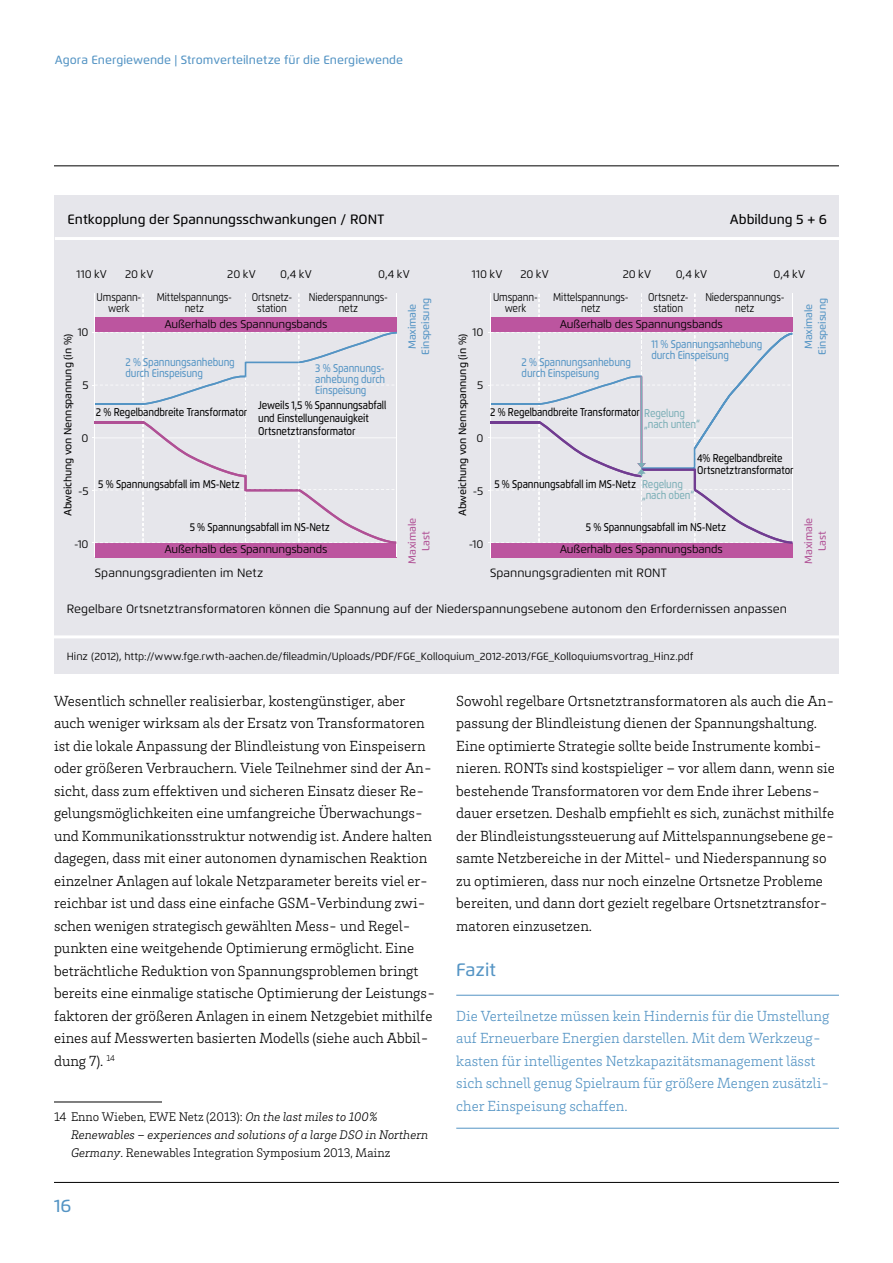
<style>
.page{position:relative;width:893px;height:1263px;background:#fff}
.page>*{position:absolute;margin:0;border:0;box-sizing:border-box;transform-origin:0 0}
.t1{font:500 18px "Flexo";color:#5494c4}
.t2{font:300 15px/22.5px "Brix Slab";color:#000}
.t3{font:300 15px/22.5px "Brix Slab";color:#5494c4}
.t4{font:500 13.5px "Flexo";color:#000}
.t5{font:italic 300 12.75px/18px "Brix Slab";color:#000}
.t6{font:12px "Flexo";color:#000}
.t7{font:500 12px "Flexo";letter-spacing:.005em;color:#5494c4}
.t8{font:500 11.25px/12.8px "Flexo";letter-spacing:-.015em;color:#000;scale:.85 1}
.t9{font:11.25px "Flexo";letter-spacing:-.015em;color:#000}
.t10{font:500 11.25px/11.2px "Flexo";letter-spacing:-.015em;color:#5494c4;scale:.85 1}
.t11{font:11.25px/11.2px "Flexo";letter-spacing:-.015em;color:#000;text-align:center;scale:.85 1}
.t12{font:500 11.25px/12.8px "Flexo";letter-spacing:-.015em;color:#000;scale:.84 1}
.t13{font:500 11.25px/11.2px "Flexo";letter-spacing:-.015em;color:#7cafb7;scale:.85 1}
.t14{font:10.5px "Flexo";color:#000}
.t15{font:500 10.5px "Flexo";letter-spacing:-.015em;color:#000}
.t16{font:500 10.5px/13.5px "Flexo";letter-spacing:-.015em;color:#5494c4;text-align:center}
.t17{font:500 10.5px/13.5px "Flexo";letter-spacing:-.015em;color:#b05095;text-align:center}
.s1{color:#7cafb7}
.s2{font-style:normal}
</style>
<div class="page">
<hr style="left:54px;top:166px;width:785px;height:1px;background:#000">
<hr style="left:54px;top:1182px;width:785px;height:1px;background:#000">
<hr style="left:54px;top:1102px;width:108px;height:1px;background:#000">
<hr style="left:456px;top:995px;width:383px;height:1px;background:#5494c4">
<hr style="left:456px;top:1128px;width:383px;height:1px;background:#5494c4">
<div style="left:54px;top:196px;width:785px;height:478px;background:#e6e6eb"></div>
<svg style="left:489px;top:294px;width:304px;height:263px"></svg>
<hr style="left:55px;top:237px;width:785px;height:3px;background:#fff">
<svg style="left:93px;top:294px;width:304px;height:263px"></svg>
<hr style="left:54px;top:635px;width:785px;height:3px;background:#fff">
<p class="t7" style="left:55px;top:53px;width:350px">Agora Energiewende | Stromverteilnetze für die Energiewende</p>
<p class="t4" style="left:68px;top:211px;width:318px">Entkopplung der Spannungsschwankungen / RONT</p>
<p class="t4" style="left:730px;top:211px;width:99px">Abbildung 5 + 6</p>
<p class="t9" style="left:77px;top:267px;width:32px">110 kV</p>
<p class="t9" style="left:125px;top:267px;width:30px">20 kV</p>
<p class="t9" style="left:227px;top:267px;width:30px">20 kV</p>
<p class="t9" style="left:280px;top:267px;width:33px">0,4 kV</p>
<p class="t9" style="left:378px;top:267px;width:33px">0,4 kV</p>
<p class="t9" style="left:472px;top:267px;width:32px">110 kV</p>
<p class="t9" style="left:520px;top:267px;width:30px">20 kV</p>
<p class="t9" style="left:623px;top:267px;width:30px">20 kV</p>
<p class="t9" style="left:676px;top:267px;width:33px">0,4 kV</p>
<p class="t9" style="left:774px;top:267px;width:33px">0,4 kV</p>
<p class="t9" style="left:78px;top:325px;width:12px">10</p>
<p class="t15" style="left:61px;top:516px;width:184px;rotate:-90deg">Abweichung von Nennspannung (in %)</p>
<p class="t9" style="left:83px;top:378px;width:8px">5</p>
<p class="t9" style="left:82px;top:431px;width:9px">0</p>
<p class="t9" style="left:78px;top:484px;width:12px">-5</p>
<p class="t9" style="left:74px;top:537px;width:16px">-10</p>
<p class="t11" style="left:97px;top:291px;width:54px">Umspann&shy;werk</p>
<p class="t11" style="left:157px;top:291px;width:90px">Mittelspannungs&shy;netz</p>
<p class="t11" style="left:252px;top:291px;width:48px">Ortsnetz&shy;station</p>
<p class="t11" style="left:309px;top:291px;width:95px">Niederspannungs&shy;netz</p>
<p class="t11" style="left:493px;top:291px;width:54px">Umspann&shy;werk</p>
<p class="t11" style="left:553px;top:291px;width:90px">Mittelspannungs&shy;netz</p>
<p class="t11" style="left:648px;top:291px;width:48px">Ortsnetz&shy;station</p>
<p class="t11" style="left:705px;top:291px;width:95px">Niederspannungs&shy;netz</p>
<p class="t16" style="left:405px;top:355px;width:58px;rotate:-90deg">Maximale<br>Einspeisung</p>
<p class="t16" style="left:802px;top:355px;width:58px;rotate:-90deg">Maximale<br>Einspeisung</p>
<p class="t9" style="left:164px;top:318px;width:164px">Außerhalb des Spannungsbands</p>
<p class="t9" style="left:560px;top:318px;width:164px">Außerhalb des Spannungsbands</p>
<p class="t10" style="left:125px;top:356px;width:130px">2 % Spannungsanhebung durch Einspeisung</p>
<p class="t10" style="left:522px;top:356px;width:130px">2 % Spannungsanhebung durch Einspeisung</p>
<p class="t8" style="left:96px;top:406px;width:180px">2 % Regelbandbreite Transformator</p>
<p class="t12" style="left:490px;top:406px;width:233px">2 % Regelbandbreite Transformator <span class="s1">Regelung</span></p>
<p class="t9" style="left:473px;top:325px;width:12px">10</p>
<p class="t15" style="left:456px;top:516px;width:184px;rotate:-90deg">Abweichung von Nennspannung (in %)</p>
<p class="t10" style="left:651px;top:338px;width:132px">11 % Spannungsanhebung durch Einspeisung</p>
<p class="t10" style="left:315px;top:362px;width:84px;text-align:justify">3 % Spannungs&shy;anhebung durch Einspeisung</p>
<p class="t9" style="left:477px;top:378px;width:8px">5</p>
<p class="t8" style="left:258px;top:399px;width:152px">Jeweils 1,5 % Spannungsabfall und Einstellungenauigkeit<br>Ortsnetztransformator</p>
<p class="t13" style="left:644px;top:418px;width:67px">„nach unten“</p>
<p class="t9" style="left:476px;top:431px;width:9px">0</p>
<p class="t12" style="left:697px;top:451px;width:116px">4% Regelbandbreite<br>Ortsnetztransformator</p>
<p class="t13" style="left:642px;top:478px;width:63px">Regelung „nach oben“</p>
<p class="t8" style="left:98px;top:478px;width:168px">5 % Spannungsabfall im MS-Netz</p>
<p class="t8" style="left:494px;top:478px;width:168px">5 % Spannungsabfall im MS-Netz</p>
<p class="t8" style="left:190px;top:521px;width:167px">5 % Spannungsabfall im NS-Netz</p>
<p class="t8" style="left:586px;top:521px;width:167px">5 % Spannungsabfall im NS-Netz</p>
<p class="t9" style="left:473px;top:484px;width:12px">-5</p>
<p class="t17" style="left:405px;top:564px;width:47px;rotate:-90deg">Maximale<br>Last</p>
<p class="t17" style="left:802px;top:564px;width:47px;rotate:-90deg">Maximale</p>
<p class="t17" style="left:815px;top:551px;width:21px;rotate:-90deg">Last</p>
<p class="t9" style="left:469px;top:537px;width:16px">-10</p>
<p class="t9" style="left:164px;top:543px;width:164px">Außerhalb des Spannungsbands</p>
<p class="t9" style="left:560px;top:543px;width:164px">Außerhalb des Spannungsbands</p>
<p class="t6" style="left:95px;top:566px;width:170px">Spannungsgradienten im Netz</p>
<p class="t6" style="left:490px;top:566px;width:178px">Spannungsgradienten mit RONT</p>
<p class="t6" style="left:67px;top:601px;width:722px">Regelbare Ortsnetztransformatoren können die Spannung auf der Niederspannungsebene autonom den Erfordernissen anpassen</p>
<p class="t14" style="left:67px;top:650px;width:628px">Hinz (2012), http://www.fge.rwth-aachen.de/fileadmin/Uploads/PDF/FGE_Kolloquium_2012-2013/FGE_Kolloquiumsvortrag_Hinz.pdf</p>
<p class="t2" style="left:54px;top:689px;width:383px">Wesentlich schneller realisierbar, kostengünstiger, aber auch weniger wirksam als der Ersatz von Transformatoren ist die lokale Anpassung der Blindleistung von Einspeisern oder größeren Verbrauchern. Viele Teilnehmer sind der An&shy;sicht, dass zum effektiven und sicheren Einsatz dieser Re&shy;gelungsmöglichkeiten eine umfangreiche Überwachungs&shy;und Kommunikationsstruktur notwendig ist. Andere halten dagegen, dass mit einer autonomen dynamischen Reaktion einzelner Anlagen auf lokale Netzparameter bereits viel er&shy;reichbar ist und dass eine einfache GSM-Verbindung zwi&shy;schen wenigen strategisch gewählten Mess- und Regel&shy;punkten eine weitgehende Optimierung ermöglicht. Eine beträchtliche Reduktion von Spannungsproblemen bringt bereits eine einmalige statische Optimierung der Leistungs&shy;faktoren der größeren Anlagen in einem Netzgebiet mithilfe eines auf Messwerten basierten Modells (siehe auch Abbil&shy;dung 7). <sup>14</sup></p>
<p class="t5" style="left:71px;top:1107px;width:359px;text-indent:-17px"><span class="s2">14 Enno Wieben, EWE Netz (2013):</span> On the last miles to 100%<br>Renewables – experiences and solutions of a large DSO in Northern<br>Germany<span class="s2">. Renewables Integration Symposium 2013, Mainz</span></p>
<p class="t1" style="left:54px;top:1195px;width:19px">16</p>
<p class="t2" style="left:456px;top:689px;width:380px">Sowohl regelbare Ortsnetztransformatoren als auch die An&shy;passung der Blindleistung dienen der Spannungshaltung.<br>Eine optimierte Strategie sollte beide Instrumente kombi&shy;nieren. RONTs sind kostspieliger – vor allem dann, wenn sie bestehende Transformatoren vor dem Ende ihrer Lebens&shy;dauer ersetzen. Deshalb empfiehlt es sich, zunächst mithilfe der Blindleistungssteuerung auf Mittelspannungsebene ge&shy;samte Netzbereiche in der Mittel- und Niederspannung so zu optimieren, dass nur noch einzelne Ortsnetze Probleme bereiten, und dann dort gezielt regelbare Ortsnetztransfor&shy;matoren einzusetzen.</p>
<p class="t1" style="left:456px;top:959px;width:41px">Fazit</p>
<p class="t3" style="left:456px;top:1004px;width:375px">Die Verteilnetze müssen kein Hindernis für die Umstellung auf Erneuerbare Energien darstellen. Mit dem Werkzeug&shy;kasten für intelligentes Netzkapazitätsmanagement lässt sich schnell genug Spielraum für größere Mengen zusätzli&shy;cher Einspeisung schaffen.</p>
</div>
